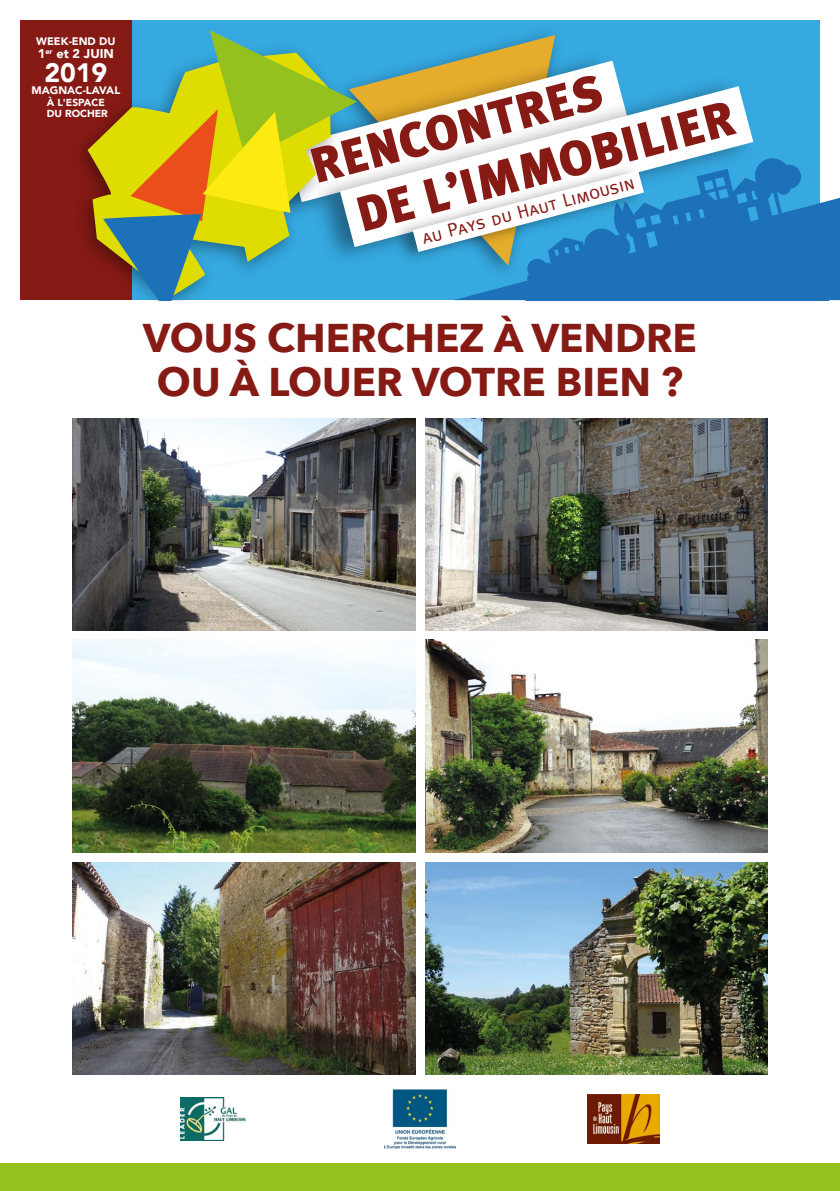
<style>
.page{position:relative;width:840px;height:1191px;background:#fff}
.page>*{position:absolute;margin:0;border:0;box-sizing:border-box;transform-origin:0 0}
.t1{font:900 49.4px "Meta Plus";color:#861a15}
.t2{font:700 40px/44px "Avenir Next";color:#861a15;text-align:center}
.t3{font:900 26.6px "Avenir";color:#fff}
.t4{font:18.8px "Meta Caps";color:#861a15}
.t5{font:900 12.8px "Avenir";color:#fff}
.t6{font:900 10.8px "Avenir";color:#fff}
.t7{font:900 10.2px/11.4px "Avenir";color:#fff}
</style>
<div class="page">
<div style="left:0;top:1163px;width:839px;height:28px;background:#95c11f"></div>
<div style="left:131px;top:20px;width:688px;height:280px;background:#36a9e1"></div>
<svg style="left:763px;top:157px;width:57px;height:14px"></svg>
<div style="left:20px;top:20px;width:112px;height:280px;background:#861a15"></div>
<svg style="left:512px;top:35px;width:43px;height:6px"></svg>
<img style="left:436px;top:41px;width:177px;height:20px">
<svg style="left:414px;top:61px;width:200px;height:6px"></svg>
<img style="left:357px;top:67px;width:406px;height:190px">
<svg style="left:357px;top:86px;width:395px;height:161px;background:#dfe7e2"></svg>
<img style="left:386px;top:157px;width:265px;height:103px">
<svg style="left:87px;top:127px;width:16px;height:132px"></svg>
<svg style="left:103px;top:30px;width:254px;height:270px"></svg>
<svg style="left:412px;top:171px;width:427px;height:129px"></svg>
<img style="left:72px;top:418px;width:344px;height:212px">
<img style="left:72px;top:639px;width:344px;height:214px">
<img style="left:72px;top:862px;width:344px;height:212px">
<img style="left:425px;top:639px;width:342px;height:214px">
<img style="left:425px;top:862px;width:342px;height:212px">
<img style="left:425px;top:418px;width:342px;height:212px">
<img style="left:181px;top:1097px;width:65px;height:43px">
<img style="left:384px;top:1089px;width:71px;height:59px">
<img style="left:587px;top:1094px;width:71px;height:49px">
<p class="t6" style="left:36px;top:32px;width:81px">WEEK-END DU</p>
<p class="t5" style="left:38px;top:43px;width:78px">1<sup>er</sup> et 2 JUIN</p>
<p class="t3" style="left:44px;top:50px;width:64px">2019</p>
<p class="t6" style="left:32px;top:81px;width:90px">MAGNAC-LAVAL</p>
<p class="t7" style="left:47px;top:96px;width:63px">À L'ESPACE<br>DU ROCHER</p>
<p class="t1" style="left:303px;top:140px;width:302px;rotate:-15deg">RENCONTRES</p>
<p class="t1" style="left:349px;top:188px;width:390px;rotate:-15deg">DE L’IMMOBILIER</p>
<p class="t4" style="left:419px;top:228px;width:220px;rotate:-15deg">au Pays du Haut Limousin</p>
<p class="t2" style="left:143px;top:315px;width:555px">VOUS CHERCHEZ À VENDRE<br>OU À LOUER VOTRE BIEN ?</p>
</div>
